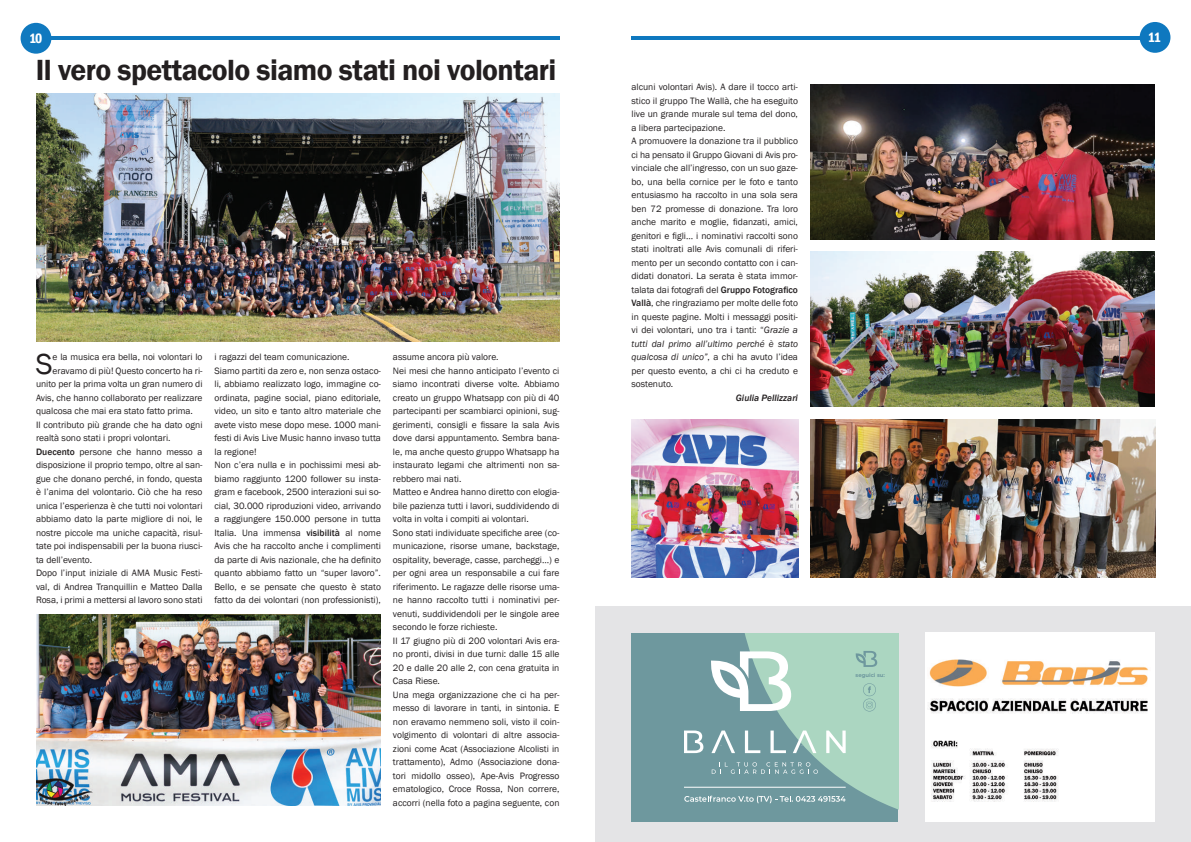
<style>
.page{position:relative;width:1191px;height:842px;background:#fff}
.page>*{position:absolute;margin:0;border:0;box-sizing:border-box;transform-origin:0 0}
.t1{font:600 30px "Franklin Gothic";letter-spacing:-.02em;color:#231f20}
.t2{font:29.8px "Franklin Gothic";color:#231f20}
.t3{font:600 condensed 14px "Franklin Gothic";color:#fff}
.t4{font:9.5px/13.5px "Franklin Gothic";color:#231f20}
.t5{font:italic 500 9.5px "Franklin Gothic";color:#231f20}
.t6{font:700 5.3px "Montserrat";color:#6e989e}
.s1{font-weight:500}
.s2{font-style:italic}
</style>
<div class="page">
<div style="left:595px;top:607px;width:596px;height:235px;background:#e4e4e6"></div>
<div style="left:1139px;top:22px;width:31px;height:31px;background:#0e78bf;border-radius:50%"></div>
<hr style="left:631px;top:36px;width:510px;height:3px;background:#0e78bf">
<div style="left:21px;top:23px;width:30px;height:31px;background:#1079bf;border-radius:50%"></div>
<hr style="left:50px;top:36px;width:509px;height:3px;background:#1079bf">
<div style="left:925px;top:632px;width:229px;height:190px;background:#fff"></div>
<img style="left:929px;top:659px;width:219px;height:142px">
<img style="left:36px;top:93px;width:523px;height:248px">
<img style="left:36px;top:615px;width:345px;height:191px">
<img style="left:810px;top:251px;width:344px;height:156px">
<img style="left:810px;top:84px;width:344px;height:156px">
<img style="left:631px;top:420px;width:167px;height:157px">
<img style="left:810px;top:420px;width:345px;height:157px">
<div style="left:631px;top:633px;width:267px;height:189px;background:#6e989e"></div>
<svg style="left:684px;top:633px;width:214px;height:177px"></svg>
<h3 class="t3" style="left:29px;top:29px;width:15px">10</h3>
<h3 class="t3" style="left:1147px;top:28px;width:15px">11</h3>
<h1 class="t1" style="left:36px;top:52px;width:522px">Il vero spettacolo siamo stati noi volontari</h1>
<p class="t4" style="left:631px;top:80px;width:168px">alcuni volontari Avis). A dare il tocco arti&shy;stico il gruppo The Wallà, che ha eseguito live un grande murale sul tema del dono, a libera partecipazione.<br>A promuovere la donazione tra il pubblico ci ha pensato il Gruppo Giovani di Avis pro&shy;vinciale che all’ingresso, con un suo gaze&shy;bo, una bella cornice per le foto e tanto entusiasmo ha raccolto in una sola sera ben 72 promesse di donazione. Tra loro anche marito e moglie, fidanzati, amici, genitori e figli… i nominativi raccolti sono stati inoltrati alle Avis comunali di riferi&shy;mento per un secondo contatto con i can&shy;didati donatori. La serata è stata immor&shy;talata dai fotografi del <span class="s1">Gruppo Fotografico Vallà</span>, che ringraziamo per molte delle foto in queste pagine. Molti i messaggi positi&shy;vi dei volontari, uno tra i tanti: “<span class="s2">Grazie a tutti dal primo all’ultimo perché è stato qualcosa di unico”</span>, a chi ha avuto l’idea per questo evento, a chi ci ha creduto e sostenuto.</p>
<p class="t5" style="left:736px;top:391px;width:64px">Giulia Pellizzari</p>
<h2 class="t2" style="left:36px;top:345px;width:18px">S</h2>
<p class="t4" style="left:53px;top:350px;width:151px">e la musica era bella, noi volontari lo</p>
<p class="t4" style="left:214px;top:350px;width:168px">i ragazzi del team comunicazione.<br>Siamo partiti da zero e, non senza ostaco&shy;li, abbiamo realizzato logo, immagine co&shy;ordinata, pagine social, piano editoriale, video, un sito e tanto altro materiale che avete visto mese dopo mese. 1000 mani&shy;festi di Avis Live Music hanno invaso tutta la regione!<br>Non c’era nulla e in pochissimi mesi ab&shy;biamo raggiunto 1200 follower su insta&shy;gram e facebook, 2500 interazioni sui so&shy;cial, 30.000 riproduzioni video, arrivando a raggiungere 150.000 persone in tutta Italia. Una immensa <span class="s1">visibilità</span> al nome Avis che ha raccolto anche i complimenti da parte di Avis nazionale, che ha definito quanto abbiamo fatto un “super lavoro”.<br>Bello, e se pensate che questo è stato fatto da dei volontari (non professionisti),</p>
<p class="t4" style="left:393px;top:350px;width:168px">assume ancora più valore.<br>Nei mesi che hanno anticipato l’evento ci siamo incontrati diverse volte. Abbiamo creato un gruppo Whatsapp con più di 40 partecipanti per scambiarci opinioni, sug&shy;gerimenti, consigli e fissare la sala Avis dove darsi appuntamento. Sembra bana&shy;le, ma anche questo gruppo Whatsapp ha instaurato legami che altrimenti non sa&shy;rebbero mai nati.<br>Matteo e Andrea hanno diretto con elogia&shy;bile pazienza tutti i lavori, suddividendo di volta in volta i compiti ai volontari.<br>Sono stati individuate specifiche aree (co&shy;municazione, risorse umane, backstage, ospitality, beverage, casse, parcheggi…) e per ogni area un responsabile a cui fare riferimento. Le ragazze delle risorse uma&shy;ne hanno raccolto tutti i nominativi per&shy;venuti, suddividendoli per le singole aree secondo le forze richieste.<br>Il 17 giugno più di 200 volontari Avis era&shy;no pronti, divisi in due turni: dalle 15 alle 20 e dalle 20 alle 2, con cena gratuita in Casa Riese.<br>Una mega organizzazione che ci ha per&shy;messo di lavorare in tanti, in sintonia. E non eravamo nemmeno soli, visto il coin&shy;volgimento di volontari di altre associa&shy;zioni come Acat (Associazione Alcolisti in trattamento), Admo (Associazione dona&shy;tori midollo osseo), Ape-Avis Progresso ematologico, Croce Rossa, Non correre, accorri (nella foto a pagina seguente, con</p>
<p class="t4" style="left:53px;top:364px;width:151px">eravamo di più! Questo concerto ha ri-</p>
<p class="t4" style="left:36px;top:377px;width:168px">unito per la prima volta un gran numero di</p>
<p class="t4" style="left:36px;top:391px;width:168px">Avis, che hanno collaborato per realizzare</p>
<p class="t4" style="left:36px;top:404px;width:158px">qualcosa che mai era stato fatto prima.</p>
<p class="t4" style="left:36px;top:418px;width:168px">Il contributo più grande che ha dato ogni</p>
<p class="t4" style="left:36px;top:431px;width:136px">realtà sono stati i propri volontari.</p>
<p class="t4" style="left:36px;top:445px;width:168px"><span class="s1">Duecento</span> persone che hanno messo a</p>
<p class="t4" style="left:36px;top:458px;width:168px">disposizione il proprio tempo, oltre al san-</p>
<p class="t4" style="left:36px;top:472px;width:168px">gue che donano perché, in fondo, questa</p>
<p class="t4" style="left:36px;top:485px;width:168px">è l’anima del volontario. Ciò che ha reso</p>
<p class="t4" style="left:36px;top:499px;width:168px">unica l’esperienza è che tutti noi volontari</p>
<p class="t4" style="left:36px;top:512px;width:168px">abbiamo dato la parte migliore di noi, le</p>
<p class="t4" style="left:36px;top:526px;width:168px">nostre piccole ma uniche capacità, risul-</p>
<p class="t4" style="left:36px;top:539px;width:168px">tate poi indispensabili per la buona riusci-</p>
<p class="t4" style="left:36px;top:553px;width:58px">ta dell’evento.</p>
<p class="t4" style="left:36px;top:566px;width:168px">Dopo l’input iniziale di AMA Music Festi-</p>
<p class="t4" style="left:36px;top:580px;width:168px">val, di Andrea Tranquillin e Matteo Dalla</p>
<p class="t4" style="left:36px;top:593px;width:168px">Rosa, i primi a mettersi al lavoro sono stati</p>
<p class="t6" style="left:855px;top:671px;width:31px">seguici su:</p>
</div>
